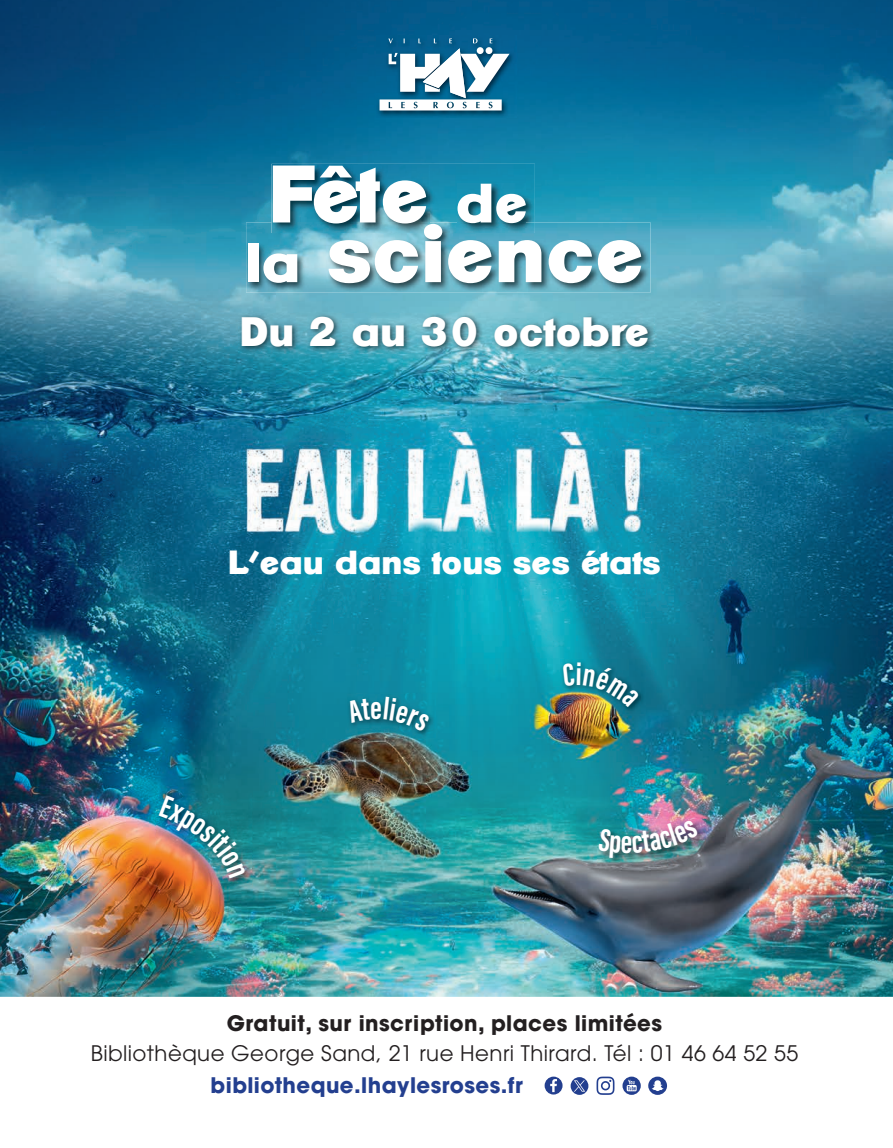
<style>
.page{position:relative;width:893px;height:1148px;background:#fff}
.page>*{position:absolute;margin:0;border:0;box-sizing:border-box;transform-origin:0 0}
.t1{font:800 79.05px/59.7px "Clemente P Daq";color:#fff}
.t2{font:800 39.9px "Clemente P Daq";color:#fff}
.t3{font:800 32.4px "Clemente P Daq";color:#fff}
.t4{font:700 32.4px "Acumin Pro Extra Cond";color:#fff}
.t5{font:21.3px "ITC Avant Garde Pro";letter-spacing:.02em;color:#231f20}
.t6{font:700 21.3px "ITC Avant Garde Pro";letter-spacing:.02em;color:#231f20}
.t7{font:700 21.3px "ITC Avant Garde Pro";letter-spacing:.02em;color:#233f8f}
.s1{font-size:53.85px}
</style>
<div class="page">
<svg style="left:544px;top:1076px;width:18px;height:18px"></svg>
<svg style="left:596px;top:1076px;width:18px;height:18px"></svg>
<svg style="left:622px;top:1076px;width:18px;height:18px"></svg>
<svg style="left:648px;top:1076px;width:18px;height:18px"></svg>
<svg style="left:570px;top:1077px;width:18px;height:17px"></svg>
<img style="left:0;top:0;width:892px;height:996px">
<img style="left:597px;top:819px;width:108px;height:47px">
<img style="left:347px;top:694px;width:88px;height:43px">
<img style="left:560px;top:659px;width:84px;height:54px">
<img style="left:156px;top:793px;width:95px;height:92px">
<img style="left:238px;top:313px;width:416px;height:40px">
<img style="left:271px;top:164px;width:263px;height:58px">
<img style="left:273px;top:165px;width:156px;height:57px">
<img style="left:457px;top:184px;width:68px;height:38px">
<img style="left:246px;top:222px;width:404px;height:70px">
<img style="left:376px;top:35px;width:140px;height:83px">
<svg style="left:379px;top:38px;width:130px;height:72px"></svg>
<svg style="left:598px;top:828px;width:22px;height:30px"></svg>
<img style="left:632px;top:819px;width:66px;height:33px">
<svg style="left:347px;top:697px;width:83px;height:35px;background:#0c7387"></svg>
<img style="left:562px;top:662px;width:77px;height:45px">
<img style="left:159px;top:795px;width:87px;height:83px">
<h1 class="t1" style="left:245px;top:163px;width:400px">Fête <span class="s1">de<br>la</span> science</h1>
<h2 class="t2" style="left:239px;top:307px;width:411px">Du 2 au 30 octobre</h2>
<h3 class="t3" style="left:228px;top:543px;width:434px">L’eau dans tous ses états</h3>
<h3 class="t4" style="left:620px;top:821px;width:13px">e</h3>
<p class="t6" style="left:227px;top:1009px;width:436px">Gratuit, sur inscription, places limitées</p>
<p class="t5" style="left:91px;top:1039px;width:708px">Bibliothèque George Sand, 21 rue Henri Thirard. Tél : 01 46 64 52 55</p>
<p class="t7" style="left:210px;top:1070px;width:314px">bibliotheque.lhaylesroses.fr</p>
</div>
